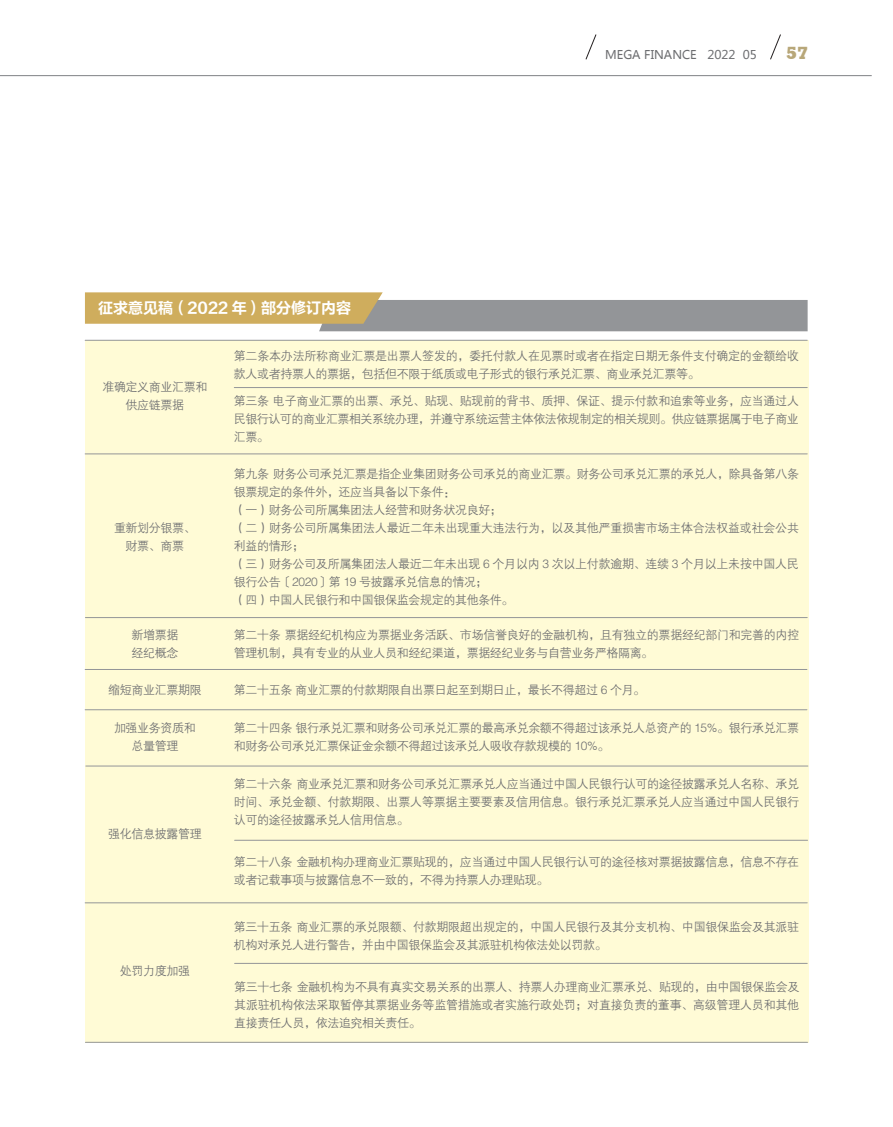
<style>
.page{position:relative;width:893px;height:1127px;background:#fff}
.page>*{position:absolute;margin:0;border:0;box-sizing:border-box;transform-origin:0 0}
.t1{font:800 16.95px "Stymie BT";color:#b8a779}
.t2{font:15px "FZLTCHJW GB1 0";color:#fff}
.t3{font:12px/18px "FZZDXJW GB1 0";letter-spacing:-.03em;color:#6c6d70}
.t4{font:12px "Microsoft Ya Hei";color:#6c6d70}
</style>
<div class="page">
<hr style="left:0;top:75px;width:872px;height:1px;background:#808285">
<svg style="left:585px;top:34px;width:12px;height:26px"></svg>
<svg style="left:770px;top:34px;width:11px;height:26px"></svg>
<div style="left:85px;top:340px;width:723px;height:702px;background:#fffbd6"></div>
<svg style="left:85px;top:292px;width:723px;height:39px"></svg>
<hr style="left:85px;top:340px;width:722px;height:1px;background:#939598">
<hr style="left:85px;top:1042px;width:722px;height:1px;background:#939598">
<hr style="left:234px;top:387px;width:573px;height:1px;background:#939598">
<hr style="left:85px;top:617px;width:722px;height:1px;background:#939598">
<hr style="left:85px;top:669px;width:722px;height:1px;background:#939598">
<hr style="left:85px;top:709px;width:722px;height:1px;background:#939598">
<hr style="left:235px;top:840px;width:573px;height:1px;background:#939598">
<hr style="left:85px;top:453px;width:722px;height:1px;background:#939598">
<hr style="left:86px;top:766px;width:722px;height:1px;background:#939598">
<hr style="left:85px;top:902px;width:722px;height:1px;background:#939598">
<hr style="left:235px;top:963px;width:572px;height:1px;background:#939598">
<p class="t2" style="left:98px;top:300px;width:254px">征求意见稿（2022 年）部分修订内容</p>
<p class="t4" style="left:605px;top:47px;width:153px">MEGA FINANCE 2022 05</p>
<h1 class="t1" style="left:786px;top:43px;width:23px">57</h1>
<p class="t3" style="left:102px;top:379px;width:107px;text-align:center">准确定义商业汇票和供应链票据</p>
<p class="t3" style="left:114px;top:519px;width:83px">重新划分银票、</p>
<p class="t3" style="left:126px;top:537px;width:60px">财票、商票</p>
<p class="t3" style="left:131px;top:626px;width:48px">新增票据</p>
<p class="t3" style="left:131px;top:644px;width:48px">经纪概念</p>
<p class="t3" style="left:108px;top:681px;width:95px">缩短商业汇票期限</p>
<p class="t3" style="left:114px;top:719px;width:83px">加强业务资质和</p>
<p class="t3" style="left:131px;top:737px;width:48px">总量管理</p>
<p class="t3" style="left:108px;top:825px;width:95px">强化信息披露管理</p>
<p class="t3" style="left:120px;top:962px;width:72px">处罚力度加强</p>
<p class="t3" style="left:234px;top:347px;width:567px">第二条本办法所称商业汇票是出票人签发的，委托付款人在见票时或者在指定日期无条件支付确定的金额给收款人或者持票人的票据，包括但不限于纸质或电子形式的银行承兑汇票、商业承兑汇票等。</p>
<p class="t3" style="left:234px;top:393px;width:567px;text-align:justify">第三条 电子商业汇票的出票、承兑、贴现、贴现前的背书、质押、保证、提示付款和追索等业务，应当通过人民银行认可的商业汇票相关系统办理，并遵守系统运营主体依法依规制定的相关规则。供应链票据属于电子商业汇票。</p>
<p class="t3" style="left:234px;top:465px;width:567px">第九条 财务公司承兑汇票是指企业集团财务公司承兑的商业汇票。财务公司承兑汇票的承兑人，除具备第八条银票规定的条件外，还应当具备以下条件：</p>
<p class="t3" style="left:234px;top:501px;width:270px">（一）财务公司所属集团法人经营和财务状况良好；</p>
<p class="t3" style="left:234px;top:519px;width:567px">（二）财务公司所属集团法人最近二年未出现重大违法行为，以及其他严重损害市场主体合法权益或社会公共利益的情形；</p>
<p class="t3" style="left:234px;top:555px;width:567px">（三）财务公司及所属集团法人最近二年未出现 6 个月以内 3 次以上付款逾期、连续 3 个月以上未按中国人民银行公告〔2020〕第 19 号披露承兑信息的情况；</p>
<p class="t3" style="left:234px;top:591px;width:281px">（四）中国人民银行和中国银保监会规定的其他条件。</p>
<p class="t3" style="left:234px;top:626px;width:567px">第二十条 票据经纪机构应为票据业务活跃、市场信誉良好的金融机构，且有独立的票据经纪部门和完善的内控管理机制，具有专业的从业人员和经纪渠道，票据经纪业务与自营业务严格隔离。</p>
<p class="t3" style="left:234px;top:681px;width:413px">第二十五条 商业汇票的付款期限自出票日起至到期日止，最长不得超过 6 个月。</p>
<p class="t3" style="left:234px;top:719px;width:567px">第二十四条 银行承兑汇票和财务公司承兑汇票的最高承兑余额不得超过该承兑人总资产的 15%。银行承兑汇票和财务公司承兑汇票保证金余额不得超过该承兑人吸收存款规模的 10%。</p>
<p class="t3" style="left:234px;top:775px;width:567px;text-align:justify">第二十六条 商业承兑汇票和财务公司承兑汇票承兑人应当通过中国人民银行认可的途径披露承兑人名称、承兑时间、承兑金额、付款期限、出票人等票据主要要素及信用信息。银行承兑汇票承兑人应当通过中国人民银行认可的途径披露承兑人信用信息。</p>
<p class="t3" style="left:234px;top:853px;width:567px">第二十八条 金融机构办理商业汇票贴现的，应当通过中国人民银行认可的途径核对票据披露信息，信息不存在或者记载事项与披露信息不一致的，不得为持票人办理贴现。</p>
<p class="t3" style="left:234px;top:918px;width:567px">第三十五条 商业汇票的承兑限额、付款期限超出规定的，中国人民银行及其分支机构、中国银保监会及其派驻机构对承兑人进行警告，并由中国银保监会及其派驻机构依法处以罚款。</p>
<p class="t3" style="left:234px;top:978px;width:567px;text-align:justify">第三十七条 金融机构为不具有真实交易关系的出票人、持票人办理商业汇票承兑、贴现的，由中国银保监会及其派驻机构依法采取暂停其票据业务等监管措施或者实施行政处罚；对直接负责的董事、高级管理人员和其他直接责任人员，依法追究相关责任。</p>
</div>
